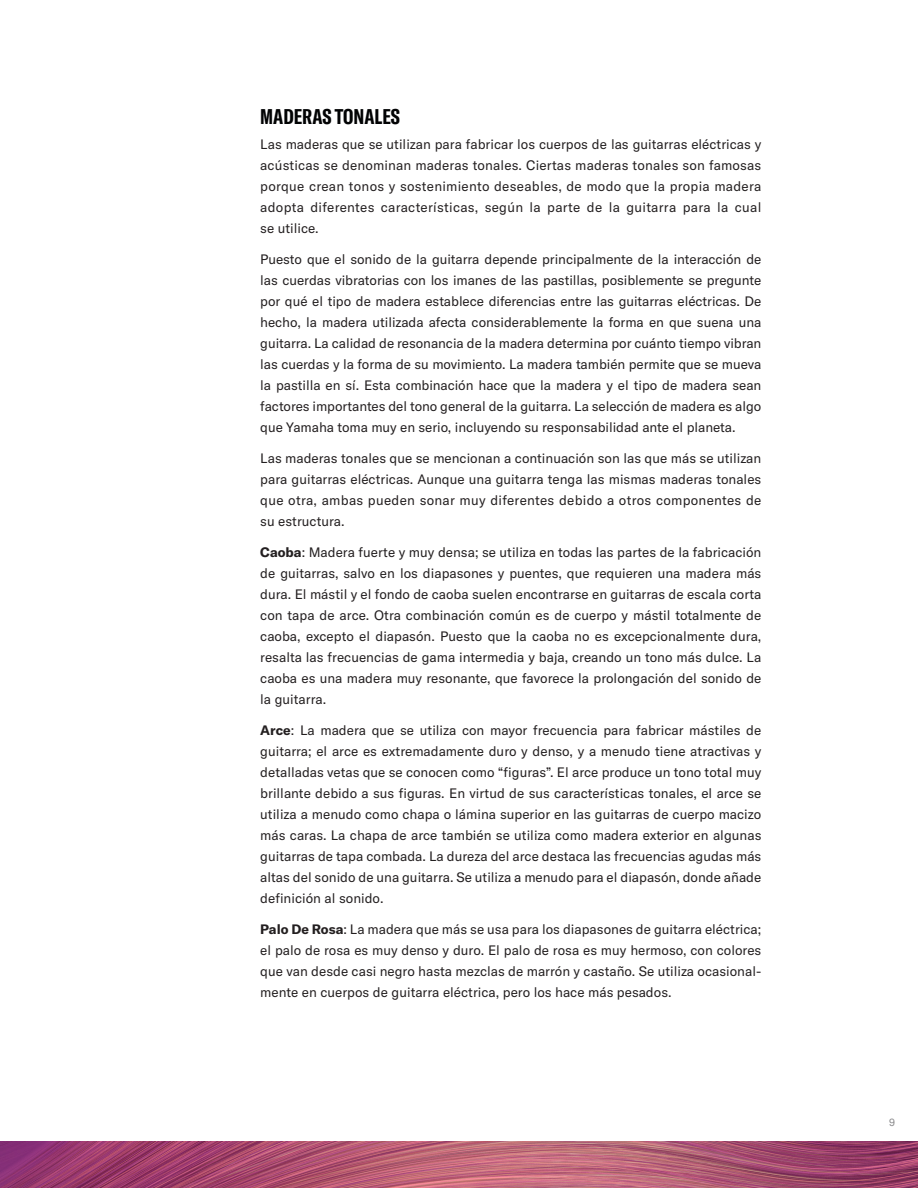
<style>
.page{position:relative;width:918px;height:1188px;background:#fff}
.page>*{position:absolute;margin:0;border:0;box-sizing:border-box;transform-origin:0 0}
.t1{font:700 extra-condensed 21px "GT America Y";color:#020304}
.t2{font:13.5px/21px "GT America Y";color:#231f20;text-align:justify}
.t3{font:10.5px "GT America Y";color:#89898b}
.s1{font-weight:700}
</style>
<div class="page">
<img style="left:0;top:1142px;width:918px;height:46px">
<h1 class="t1" style="left:260px;top:104px;width:141px">MADERAS TONALES</h1>
<p class="t2" style="left:260px;top:133px;width:503px">Las maderas que se utilizan para fabricar los cuerpos de las guitarras eléctricas y acústicas se denominan maderas tonales. Ciertas maderas tonales son famosas porque crean tonos y sostenimiento deseables, de modo que la propia madera adopta diferentes características, según la parte de la guitarra para la cual se utilice.</p>
<p class="t2" style="left:260px;top:248px;width:503px">Puesto que el sonido de la guitarra depende principalmente de la interacción de las cuerdas vibratorias con los imanes de las pastillas, posiblemente se pregunte por qué el tipo de madera establece diferencias entre las guitarras eléctricas. De hecho, la madera utilizada afecta considerablemente la forma en que suena una guitarra. La calidad de resonancia de la madera determina por cuánto tiempo vibran las cuerdas y la forma de su movimiento. La madera también permite que se mueva la pastilla en sí. Esta combinación hace que la madera y el tipo de madera sean factores importantes del tono general de la guitarra. La selección de madera es algo que Yamaha toma muy en serio, incluyendo su responsabilidad ante el planeta.</p>
<p class="t2" style="left:260px;top:448px;width:503px">Las maderas tonales que se mencionan a continuación son las que más se utilizan para guitarras eléctricas. Aunque una guitarra tenga las mismas maderas tonales que otra, ambas pueden sonar muy diferentes debido a otros componentes de su estructura.</p>
<p class="t2" style="left:260px;top:542px;width:503px"><span class="s1">Caoba</span>: Madera fuerte y muy densa; se utiliza en todas las partes de la fabricación de guitarras, salvo en los diapasones y puentes, que requieren una madera más dura. El mástil y el fondo de caoba suelen encontrarse en guitarras de escala corta con tapa de arce. Otra combinación común es de cuerpo y mástil totalmente de caoba, excepto el diapasón. Puesto que la caoba no es excepcionalmente dura, resalta las frecuencias de gama intermedia y baja, creando un tono más dulce. La caoba es una madera muy resonante, que favorece la prolongación del sonido de la guitarra.</p>
<p class="t2" style="left:260px;top:720px;width:503px"><span class="s1">Arce</span>: La madera que se utiliza con mayor frecuencia para fabricar mástiles de guitarra; el arce es extremadamente duro y denso, y a menudo tiene atractivas y detalladas vetas que se conocen como “figuras”. El arce produce un tono total muy brillante debido a sus figuras. En virtud de sus características tonales, el arce se utiliza a menudo como chapa o lámina superior en las guitarras de cuerpo macizo más caras. La chapa de arce también se utiliza como madera exterior en algunas guitarras de tapa combada. La dureza del arce destaca las frecuencias agudas más altas del sonido de una guitarra. Se utiliza a menudo para el diapasón, donde añade definición al sonido.</p>
<p class="t2" style="left:260px;top:919px;width:503px"><span class="s1">Palo De Rosa</span>: La madera que más se usa para los diapasones de guitarra eléctrica; el palo de rosa es muy denso y duro. El palo de rosa es muy hermoso, con colores que van desde casi negro hasta mezclas de marrón y castaño. Se utiliza ocasional&shy;mente en cuerpos de guitarra eléctrica, pero los hace más pesados.</p>
<p class="t3" style="left:889px;top:1116px;width:7px">9</p>
</div>
